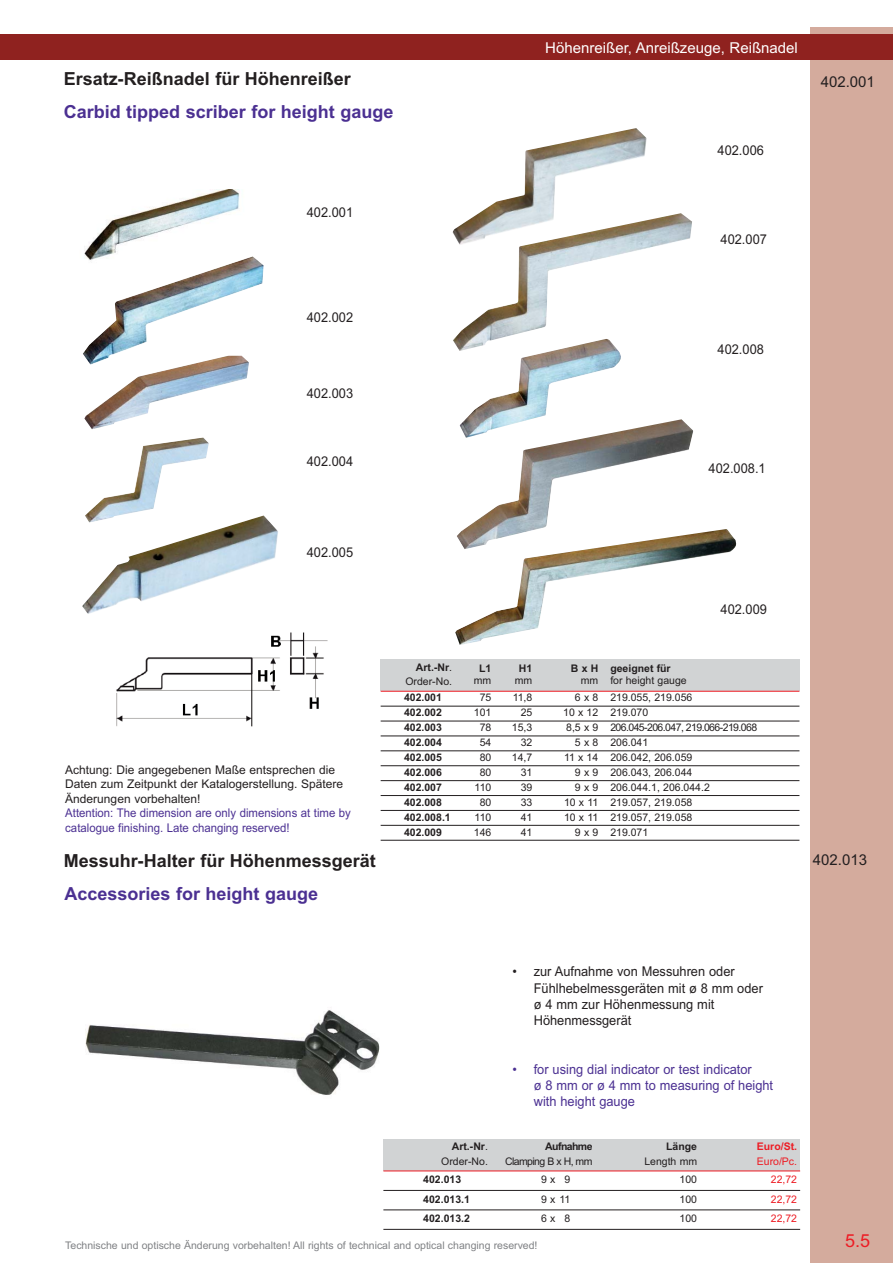
<style>
.page{position:relative;width:893px;height:1263px;background:#fff}
.page>*{position:absolute;margin:0;border:0;box-sizing:border-box;transform-origin:0 0}
.t1{font:700 18px "Arial";color:#231f20}
.t2{font:700 18px "Arial";color:#4b3092}
.t3{font:18px "Arial";color:#ed1c24}
.t4{font:15px "Arial";color:#fff}
.t5{font:15px "Arial";color:#231f20}
.t6{font:13.5px/16.2px "Arial";color:#231f20;scale:.95 1}
.t7{font:13.5px/16.2px "Arial";color:#4b3092;scale:.95 1}
.t8{font:12px/14.4px "Arial";color:#231f20}
.t9{font:12px/14.4px "Arial";color:#4b3092;scale:.95 1}
.t10{font:10.5px/15px "Arial";color:#231f20;text-align:right}
.t11{font:700 10.5px "Arial";color:#231f20}
.t12{font:10.5px "Arial";color:#808285}
.t13{font:10.5px "Arial";letter-spacing:-.055em;color:#231f20}
.t14{font:10.5px "Arial";color:#ed1c24}
.t15{font:700 10.5px "Arial";letter-spacing:-.055em;color:#231f20}
.t16{font:700 10.5px "Arial";color:#ed1c24}
.s1{font-weight:700}
</style>
<div class="page">
<div style="left:810px;top:27px;width:82px;height:1236px;background:#d4ab9d"></div>
<div style="left:0;top:34px;width:892px;height:26px;background:#8f221f"></div>
<img style="left:116px;top:632px;width:212px;height:95px">
<div style="left:380px;top:659px;width:72px;height:32px;background:#d1d3d4"></div>
<div style="left:452px;top:659px;width:39px;height:32px;background:#d1d3d4"></div>
<div style="left:491px;top:659px;width:41px;height:32px;background:#d1d3d4"></div>
<div style="left:532px;top:659px;width:71px;height:32px;background:#d1d3d4"></div>
<div style="left:603px;top:659px;width:196px;height:32px;background:#d1d3d4"></div>
<hr style="left:380px;top:691px;width:419px;height:1px;background:#ed1c24">
<hr style="left:380px;top:706px;width:419px;height:1px;background:#231f20">
<hr style="left:380px;top:721px;width:419px;height:1px;background:#231f20">
<hr style="left:380px;top:736px;width:419px;height:1px;background:#231f20">
<hr style="left:380px;top:751px;width:419px;height:1px;background:#231f20">
<hr style="left:380px;top:765px;width:419px;height:1px;background:#231f20">
<hr style="left:380px;top:780px;width:419px;height:1px;background:#231f20">
<hr style="left:380px;top:795px;width:419px;height:1px;background:#231f20">
<hr style="left:380px;top:810px;width:419px;height:1px;background:#231f20">
<hr style="left:380px;top:825px;width:419px;height:1px;background:#231f20">
<hr style="left:380px;top:840px;width:419px;height:1px;background:#231f20">
<img style="left:84px;top:189px;width:155px;height:67px">
<img style="left:82px;top:515px;width:196px;height:99px">
<img style="left:452px;top:128px;width:194px;height:105px">
<img style="left:453px;top:213px;width:239px;height:137px">
<img style="left:459px;top:339px;width:162px;height:80px">
<img style="left:459px;top:419px;width:234px;height:110px">
<img style="left:455px;top:529px;width:281px;height:116px">
<img style="left:83px;top:256px;width:181px;height:100px">
<img style="left:84px;top:356px;width:165px;height:73px">
<img style="left:85px;top:438px;width:124px;height:84px">
<div style="left:383px;top:1139px;width:105px;height:32px;background:#d1d3d4"></div>
<div style="left:488px;top:1139px;width:104px;height:32px;background:#d1d3d4"></div>
<div style="left:592px;top:1139px;width:105px;height:32px;background:#d1d3d4"></div>
<div style="left:697px;top:1139px;width:103px;height:32px;background:#d1d3d4"></div>
<hr style="left:383px;top:1171px;width:417px;height:1px;background:#ed1c24">
<hr style="left:383px;top:1190px;width:417px;height:1px;background:#231f20">
<hr style="left:383px;top:1210px;width:417px;height:1px;background:#231f20">
<hr style="left:383px;top:1229px;width:417px;height:1px;background:#231f20">
<img style="left:86px;top:1010px;width:294px;height:85px">
<h1 class="t1" style="left:64px;top:72px;width:288px">Ersatz-Reißnadel für Höhenreißer</h1>
<h1 class="t2" style="left:64px;top:106px;width:331px">Carbid tipped scriber for height gauge</h1>
<p class="t6" style="left:307px;top:205px;width:50px">402.001</p>
<p class="t6" style="left:307px;top:310px;width:50px">402.002</p>
<p class="t6" style="left:307px;top:386px;width:50px">402.003</p>
<p class="t6" style="left:307px;top:455px;width:50px">402.004</p>
<h2 class="t4" style="left:545px;top:43px;width:254px">Höhenreißer, Anreißzeuge, Reißnadel</h2>
<p class="t6" style="left:717px;top:144px;width:50px">402.006</p>
<h2 class="t5" style="left:820px;top:76px;width:56px">402.001</h2>
<p class="t6" style="left:720px;top:233px;width:50px">402.007</p>
<p class="t6" style="left:717px;top:343px;width:50px">402.008</p>
<p class="t6" style="left:708px;top:462px;width:62px">402.008.1</p>
<p class="t6" style="left:307px;top:545px;width:50px">402.005</p>
<p class="t8" style="left:65px;top:764px;width:279px">Achtung: Die angegebenen Maße entsprechen die<br>Daten zum Zeitpunkt der Katalogerstellung. Spätere<br>Änderungen vorbehalten!</p>
<p class="t9" style="left:65px;top:807px;width:302px">Attention: The dimension are only dimensions at time by catalogue finishing. Late changing reserved!</p>
<h1 class="t1" style="left:64px;top:854px;width:313px">Messuhr-Halter für Höhenmessgerät</h1>
<h1 class="t2" style="left:64px;top:888px;width:255px">Accessories for height gauge</h1>
<p class="t10" style="left:405px;top:660px;width:48px"><span class="s1">Art.-Nr</span>.<br>Order-No.</p>
<p class="t11" style="left:479px;top:664px;width:14px">L1</p>
<p class="t10" style="left:474px;top:674px;width:19px">mm</p>
<p class="t11" style="left:519px;top:664px;width:15px">H1</p>
<p class="t10" style="left:515px;top:674px;width:19px">mm</p>
<p class="t11" style="left:571px;top:664px;width:29px">B x H</p>
<p class="t10" style="left:581px;top:674px;width:19px">mm</p>
<p class="t11" style="left:610px;top:664px;width:62px">geeignet für</p>
<p class="t10" style="left:610px;top:674px;width:78px">for height gauge</p>
<p class="t6" style="left:720px;top:602px;width:50px">402.009</p>
<p class="t11" style="left:404px;top:694px;width:39px">402.001</p>
<p class="t10" style="left:479px;top:691px;width:13px">75</p>
<p class="t10" style="left:512px;top:691px;width:21px">11,8</p>
<p class="t10" style="left:575px;top:691px;width:119px">6 x 8 219.055, 219.056</p>
<p class="t11" style="left:404px;top:709px;width:39px">402.002</p>
<p class="t10" style="left:474px;top:706px;width:19px">101</p>
<p class="t10" style="left:520px;top:706px;width:13px">25</p>
<p class="t10" style="left:563px;top:706px;width:86px">10 x 12 219.070</p>
<p class="t11" style="left:404px;top:724px;width:39px">402.003</p>
<p class="t10" style="left:479px;top:721px;width:13px">78</p>
<p class="t10" style="left:512px;top:721px;width:22px">15,3</p>
<p class="t13" style="left:566px;top:724px;width:192px">8,5 x 9 206.045-206.047, 219.066-219.068</p>
<p class="t11" style="left:404px;top:739px;width:39px">402.004</p>
<p class="t10" style="left:479px;top:736px;width:13px">54</p>
<p class="t10" style="left:520px;top:736px;width:13px">32</p>
<p class="t10" style="left:575px;top:736px;width:75px">5 x 8 206.041</p>
<p class="t11" style="left:404px;top:753px;width:39px">402.005</p>
<p class="t10" style="left:479px;top:751px;width:13px">80</p>
<p class="t10" style="left:512px;top:751px;width:22px">14,7</p>
<p class="t10" style="left:564px;top:751px;width:130px">11 x 14 206.042, 206.059</p>
<p class="t11" style="left:404px;top:768px;width:39px">402.006</p>
<p class="t10" style="left:479px;top:766px;width:13px">80</p>
<p class="t10" style="left:520px;top:766px;width:13px">31</p>
<p class="t10" style="left:575px;top:766px;width:119px">9 x 9 206.043, 206.044</p>
<p class="t11" style="left:404px;top:783px;width:39px">402.007</p>
<p class="t10" style="left:474px;top:781px;width:18px">110</p>
<p class="t10" style="left:520px;top:781px;width:13px">39</p>
<p class="t10" style="left:575px;top:781px;width:136px">9 x 9 206.044.1, 206.044.2</p>
<p class="t11" style="left:404px;top:798px;width:39px">402.008</p>
<p class="t10" style="left:479px;top:796px;width:13px">80</p>
<p class="t10" style="left:520px;top:796px;width:13px">33</p>
<p class="t10" style="left:564px;top:796px;width:130px">10 x 11 219.057, 219.058</p>
<p class="t11" style="left:404px;top:813px;width:48px">402.008.1</p>
<p class="t10" style="left:474px;top:810px;width:18px">110</p>
<p class="t10" style="left:520px;top:810px;width:13px">41</p>
<p class="t10" style="left:564px;top:810px;width:130px">10 x 11 219.057, 219.058</p>
<p class="t11" style="left:404px;top:828px;width:39px">402.009</p>
<p class="t10" style="left:474px;top:825px;width:19px">146</p>
<p class="t10" style="left:520px;top:825px;width:13px">41</p>
<p class="t10" style="left:575px;top:825px;width:75px">9 x 9 219.071</p>
<h2 class="t5" style="left:812px;top:854px;width:56px">402.013</h2>
<p class="t6" style="left:533px;top:965px;width:243px;text-indent:-21px">• zur Aufnahme von Messuhren oder<br>Fühlhebelmessgeräten mit ø 8 mm oder ø 4 mm zur Höhenmessung mit<br>Höhenmessgerät</p>
<p class="t7" style="left:533px;top:1062px;width:253px;text-indent:-21px">• for using dial indicator or test indicator<br>ø 8 mm or ø 4 mm to measuring of height with height gauge</p>
<p class="t10" style="left:441px;top:1140px;width:48px"><span class="s1">Art.-Nr</span>.<br>Order-No.</p>
<p class="t15" style="left:545px;top:1143px;width:49px">Aufnahme</p>
<p class="t13" style="left:505px;top:1158px;width:89px">Clamping B x H, mm</p>
<p class="t11" style="left:666px;top:1143px;width:32px">Länge</p>
<p class="t10" style="left:644px;top:1155px;width:54px">Length mm</p>
<p class="t16" style="left:756px;top:1143px;width:42px">Euro/St.</p>
<p class="t14" style="left:756px;top:1158px;width:42px">Euro/Pc.</p>
<p class="t11" style="left:423px;top:1176px;width:39px">402.013</p>
<p class="t10" style="left:541px;top:1173px;width:31px">9 x 9</p>
<p class="t10" style="left:679px;top:1173px;width:19px">100</p>
<p class="t14" style="left:770px;top:1176px;width:28px">22,72</p>
<p class="t11" style="left:423px;top:1195px;width:48px">402.013.1</p>
<p class="t10" style="left:541px;top:1193px;width:31px">9 x 11</p>
<p class="t10" style="left:679px;top:1193px;width:19px">100</p>
<p class="t14" style="left:770px;top:1195px;width:28px">22,72</p>
<p class="t11" style="left:423px;top:1215px;width:48px">402.013.2</p>
<p class="t10" style="left:541px;top:1212px;width:31px">6 x 8</p>
<p class="t10" style="left:679px;top:1212px;width:19px">100</p>
<p class="t14" style="left:770px;top:1215px;width:28px">22,72</p>
<p class="t12" style="left:65px;top:1241px;width:474px">Technische und optische Änderung vorbehalten! All rights of technical and optical changing reserved!</p>
<h1 class="t3" style="left:845px;top:1234px;width:27px">5.5</h1>
</div>
